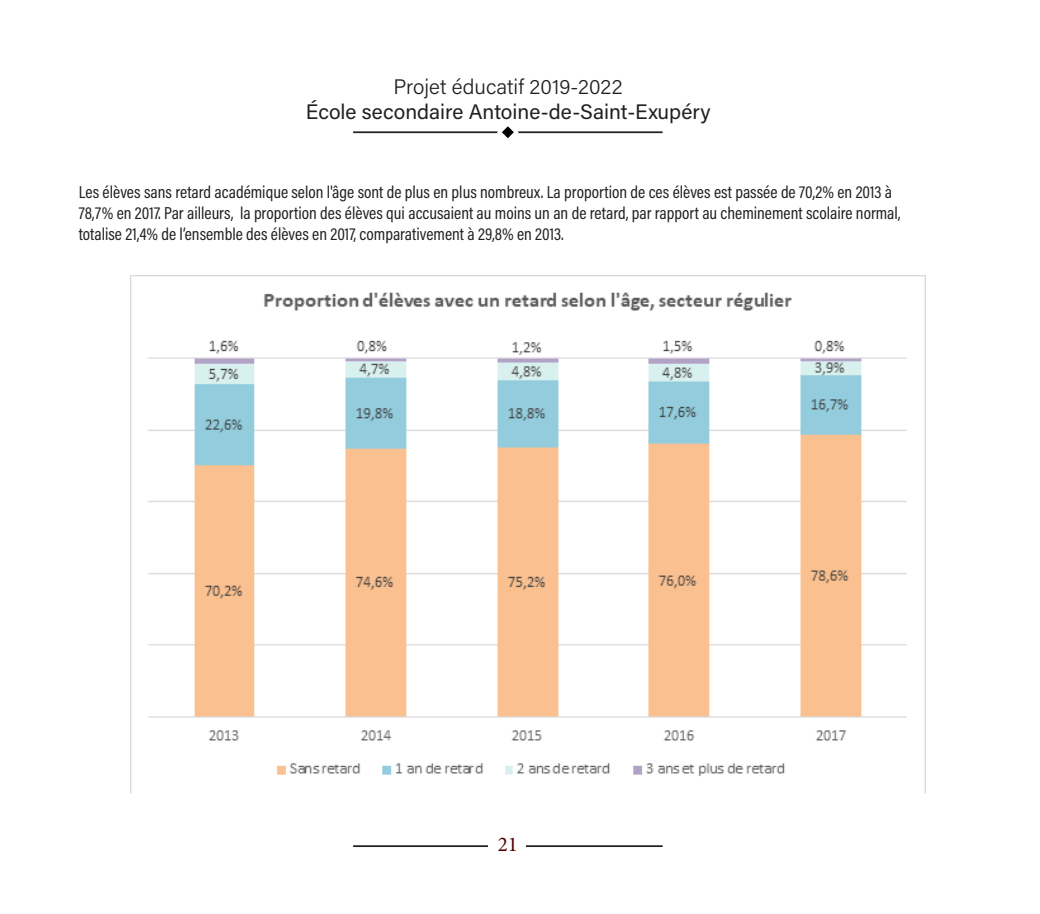
<style>
.page{position:relative;width:1040px;height:914px;background:#fff}
.page>*{position:absolute;margin:0;border:0;box-sizing:border-box;transform-origin:0 0}
.t1{font:21px "Acumin Pro";color:#231f20}
.t2{font:300 21px "Acumin Pro";color:#231f20}
.t3{font:21px "Minion Pro";color:#580000}
.corps_du_texte{font:17.5px/21px "Acumin Pro Cond";color:#231f20}
</style>
<div class="page">
<hr style="left:353px;top:131px;width:309px;height:2px;background:#231f20">
<hr style="left:353px;top:845px;width:309px;height:2px;background:#231f20">
<svg style="left:494px;top:126px;width:27px;height:12px"></svg>
<div style="left:488px;top:835px;width:38px;height:22px;background:#fff"></div>
<img style="left:131px;top:275px;width:794px;height:517px">
<p class="t2" style="left:393px;top:72px;width:230px">Projet éducatif 2019-2022</p>
<p class="t1" style="left:306px;top:97px;width:406px">École secondaire Antoine-de-Saint-Exupéry</p>
<p class="corps_du_texte" style="left:79px;top:181px;width:823px">Les élèves sans retard académique selon l'âge sont de plus en plus nombreux. La proportion de ces élèves est passée de 70,2% en 2013 à<br>78,7% en 2017. Par ailleurs, la proportion des élèves qui accusaient au moins un an de retard, par rapport au cheminement scolaire normal, totalise 21,4% de l’ensemble des élèves en 2017, comparativement à 29,8% en 2013.</p>
<p class="t3" style="left:498px;top:830px;width:22px">21</p>
</div>
